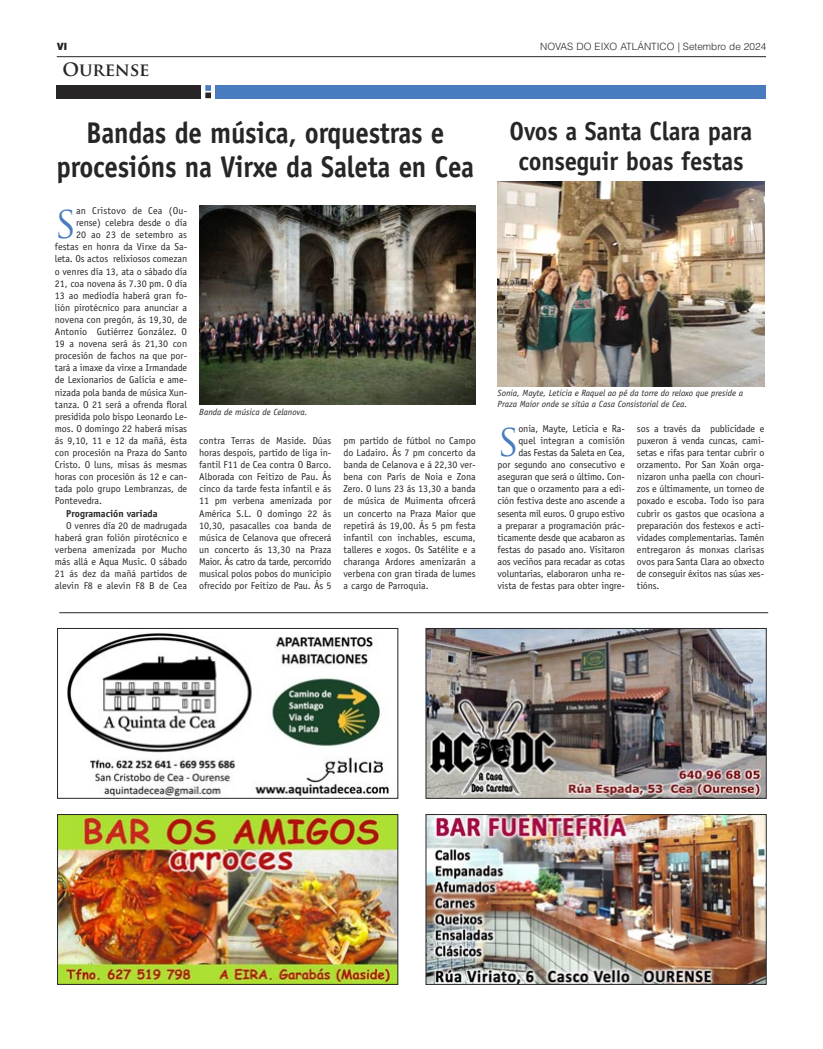
<style>
.page{position:relative;width:823px;height:1049px;background:#fff}
.page>*{position:absolute;margin:0;border:0;box-sizing:border-box;transform-origin:0 0}
.t1{font:37.2px "Trajan Pro";color:#487cbe}
.t2{font:700 30px/34.6px "Officina Sans Std";letter-spacing:-.01em;color:#272526;text-align:center;scale:.9 1}
.t3{font:700 26px/30.2px "Officina Sans Std";letter-spacing:-.01em;color:#272526;text-align:center;scale:.95 1}
.t4{font:700 18px "Trajan Pro";letter-spacing:-.01em;color:#272526}
.t5{font:10px/12.1px "Officina Sans Std";letter-spacing:-.01em;color:#272526;text-align:justify}
.t6{font:300 10px "Helvetica LT Std";color:#272526}
.t7{font:10px "Officina Sans Std";letter-spacing:.02em;color:#272526}
.t8{font:700 10px "Officina Sans Std";color:#272526}
.t9{font:10px "Officina Sans Std";letter-spacing:.015em;color:#272526}
.t10{font:900 10px "Helvetica Neue LT";color:#272526}
.t11{font:italic 9px/10.8px "Officina Sans Std";color:#272526}
</style>
<div class="page">
<hr style="left:57px;top:56px;width:708px;height:1px;background:#272526">
<div style="left:56px;top:85px;width:145px;height:13px;background:#272526"></div>
<div style="left:215px;top:85px;width:550px;height:13px;background:#487cbe"></div>
<svg style="left:205px;top:85px;width:6px;height:13px"></svg>
<img style="left:497px;top:182px;width:267px;height:204px">
<img style="left:199px;top:205px;width:276px;height:200px">
<hr style="left:59px;top:612px;width:708px;height:1px;background:#272526">
<img style="left:427px;top:630px;width:337px;height:166px">
<div style="left:425px;top:628px;width:341px;height:170px;border:1px solid #272526"></div>
<img style="left:427px;top:816px;width:337px;height:166px">
<div style="left:425px;top:814px;width:341px;height:170px;border:1px solid #272526"></div>
<img style="left:67px;top:633px;width:323px;height:163px">
<div style="left:57px;top:628px;width:341px;height:170px;border:1px solid #272526"></div>
<img style="left:59px;top:816px;width:337px;height:166px">
<div style="left:57px;top:814px;width:341px;height:170px;border:1px solid #272526"></div>
<p class="t10" style="left:57px;top:42px;width:11px">VI</p>
<p class="t6" style="left:540px;top:41px;width:227px">NOVAS DO EIXO ATLÁNTICO | Setembro de 2024</p>
<p class="t4" style="left:62px;top:59px;width:89px">OURENSE</p>
<p class="t2" style="left:56px;top:118px;width:465px">Bandas de música, orquestras e procesións na Virxe da Saleta en Cea</p>
<p class="t3" style="left:509px;top:118px;width:257px">Ovos a Santa Clara para conseguir boas festas</p>
<p class="t1" style="left:55px;top:204px;width:23px">S</p>
<p class="t7" style="left:76px;top:207px;width:113px">an Cristovo de Cea (Ou-</p>
<p class="t5" style="left:76px;top:217px;width:113px">rense) celebra desde o día</p>
<p class="t9" style="left:76px;top:231px;width:113px">20 ao 23 de setembro as</p>
<p class="t5" style="left:55px;top:242px;width:134px">festas en honra da Virxe da Sa-</p>
<p class="t5" style="left:55px;top:254px;width:134px">leta. Os actos relixiosos comezan</p>
<p class="t5" style="left:55px;top:266px;width:134px">o venres día 13, ata o sábado día</p>
<p class="t5" style="left:55px;top:278px;width:134px">21, coa novena ás 7.30 pm. O día</p>
<p class="t5" style="left:55px;top:290px;width:134px">13 ao mediodía haberá gran fo-</p>
<p class="t5" style="left:55px;top:302px;width:134px">lión pirotécnico para anunciar a</p>
<p class="t5" style="left:55px;top:314px;width:134px">novena con pregón, ás 19,30, de</p>
<p class="t5" style="left:55px;top:326px;width:134px">Antonio Gutiérrez González. O</p>
<p class="t5" style="left:55px;top:338px;width:134px">19 a novena será ás 21,30 con</p>
<p class="t5" style="left:55px;top:351px;width:134px">procesión de fachos na que por-</p>
<p class="t5" style="left:55px;top:363px;width:134px">tará a imaxe da virxe a Irmandade</p>
<p class="t5" style="left:55px;top:375px;width:134px">de Lexionarios de Galicia e ame-</p>
<p class="t5" style="left:55px;top:387px;width:134px">nizada pola banda de música Xun-</p>
<p class="t5" style="left:55px;top:399px;width:134px">tanza. O 21 será a ofrenda floral</p>
<p class="t5" style="left:55px;top:411px;width:134px">presidida polo bispo Leonardo Le-</p>
<p class="t5" style="left:55px;top:423px;width:134px">mos. O domingo 22 haberá misas</p>
<p class="t5" style="left:55px;top:435px;width:134px">ás 9,10, 11 e 12 da mañá, ésta</p>
<p class="t5" style="left:55px;top:447px;width:134px">con procesión na Praza do Santo</p>
<p class="t5" style="left:55px;top:459px;width:134px">Cristo. O luns, misas ás mesmas</p>
<p class="t5" style="left:55px;top:472px;width:134px">horas con procesión ás 12 e can-</p>
<p class="t5" style="left:55px;top:484px;width:134px">tada polo grupo Lembranzas, de</p>
<p class="t5" style="left:55px;top:496px;width:49px">Pontevedra.</p>
<p class="t8" style="left:66px;top:509px;width:93px">Programación variada</p>
<p class="t5" style="left:55px;top:520px;width:134px;text-indent:11px">O venres día 20 de madrugada haberá gran folión pirotécnico e verbena amenizada por Mucho más allá e Aqua Music. O sábado 21 ás dez da mañá partidos de alevin F8 e alevín F8 B de Cea</p>
<p class="t11" style="left:199px;top:408px;width:110px">Banda de música de Celanova.</p>
<p class="t11" style="left:497px;top:388px;width:247px">Sonia, Mayte, Leticia e Raquel ao pé da torre do reloxo que preside a<br>Praza Maior onde se sitúa a Casa Consistorial de Cea.</p>
<p class="t5" style="left:497px;top:423px;width:129px;text-align:right">onia, Mayte, Leticia e Ra-<br>quel integran a comisión<br>das Festas da Saleta en Cea,<br>por segundo ano consecutivo e aseguran que será o último. Con&shy;tan que o orzamento para a edi&shy;ción festiva deste ano ascende a sesenta mil euros. O grupo estivo a preparar a programación prác&shy;ticamente desde que acabaron as festas do pasado ano. Visitaron aos veciños para recadar as cotas voluntarias, elaboraron unha re&shy;vista de festas para obter ingre-</p>
<p class="t5" style="left:636px;top:423px;width:129px">sos a través da publicidade e puxeron á venda cuncas, cami&shy;setas e rifas para tentar cubrir o orzamento. Por San Xoán orga&shy;nizaron unha paella con chouri&shy;zos e últimamente, un torneo de poxado e escoba. Todo iso para cubrir os gastos que ocasiona a preparación dos festexos e acti&shy;vidades complementarias. Tamén entregaron ás monxas clarisas ovos para Santa Clara ao obxecto de conseguir éxitos nas súas xes&shy;tións.</p>
<p class="t5" style="left:199px;top:435px;width:134px">contra Terras de Maside. Dúas horas despois, partido de liga in&shy;fantil F11 de Cea contra O Barco.<br>Alborada con Feitizo de Pau. Ás cinco da tarde festa infantil e ás 11 pm verbena amenizada por América S.L. O domingo 22 ás 10,30, pasacalles coa banda de música de Celanova que ofrecerá un concerto ás 13,30 na Praza Maior. Ás catro da tarde, percorrido musical polos pobos do municipio ofrecido por Feitizo de Pau. Ás 5</p>
<p class="t5" style="left:343px;top:435px;width:134px">pm partido de fútbol no Campo do Ladairo. Ás 7 pm concerto da banda de Celanova e á 22,30 ver&shy;bena con París de Noia e Zona Zero. O luns 23 ás 13,30 a banda de música de Muimenta ofrcerá un concerto na Praza Maior que repetirá ás 19,00. Ás 5 pm festa infantil con inchables, escuma, talleres e xogos. Os Satélite e a charanga Ardores amenizarán a verbena con gran tirada de lumes a cargo de Parroquia.</p>
<p class="t1" style="left:497px;top:421px;width:23px">S</p>
</div>
